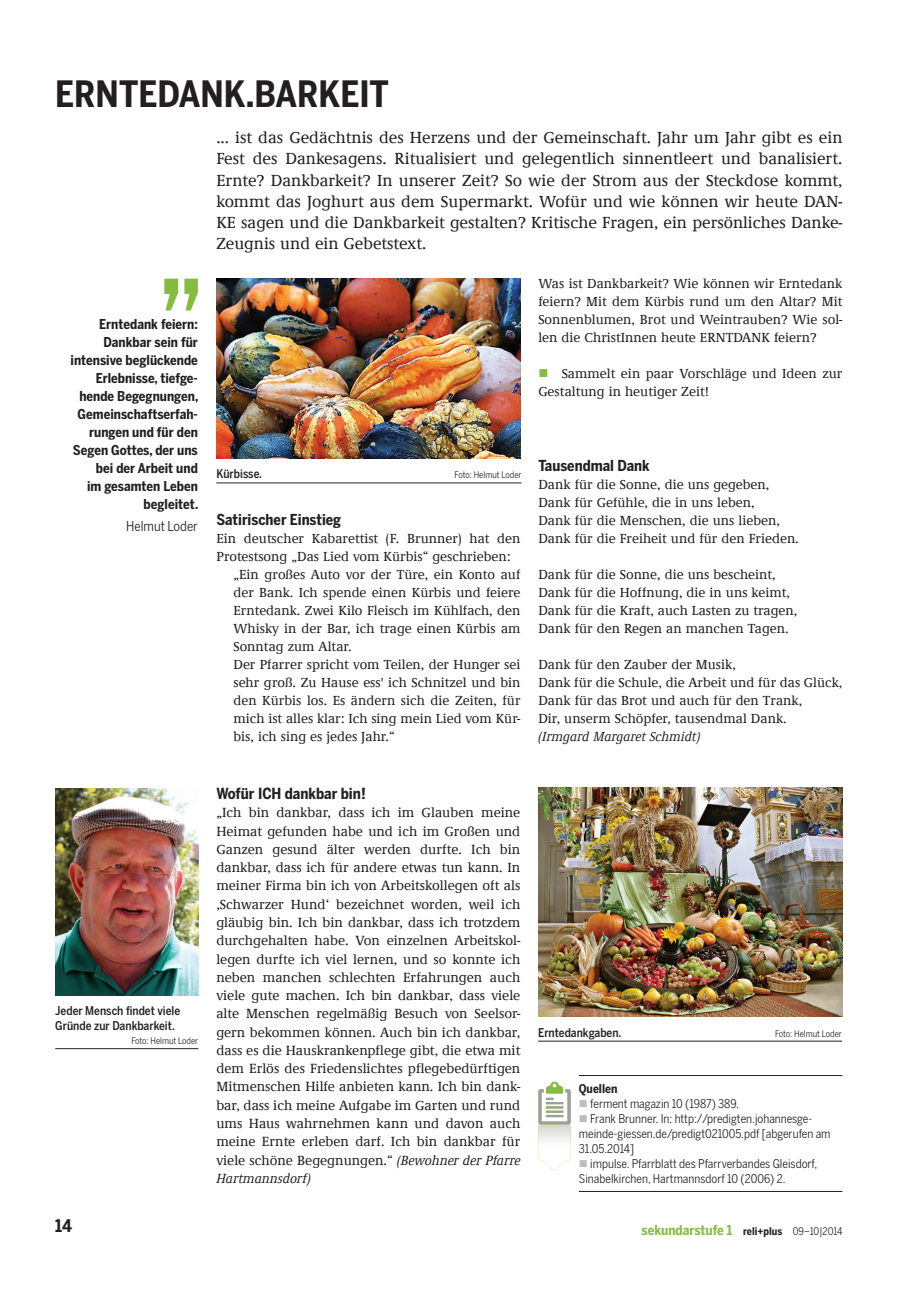
<style>
.page{position:relative;width:919px;height:1289px;background:#fff}
.page>*{position:absolute;margin:0;border:0;box-sizing:border-box;transform-origin:0 0}
.t1{font:700 36px "Benton Sans Cond";color:#231f20}
.t2{font:700 17.25px "Benton Sans Cond";color:#231f20}
.t3{font:500 16.5px/21px "Demos LT";color:#231f20;text-align:justify}
.t4{font:700 15.15px "Benton Sans Cond";color:#231f20}
.t5{font:700 15px "Benton Sans Cond";color:#231f20}
.t6{font:500 13.65px/18.3px "Demos LT";color:#231f20;text-align:justify}
.t7{font:500 13.5px/18px "Demos LT";color:#231f20}
.t8{font:700 13.5px/18px "Benton Sans Cond";color:#231f20;text-align:right}
.t9{font:italic 500 13.5px "Demos LT";color:#231f20}
.t10{font:700 13.5px "Benton Sans Cond";color:#85bc40}
.t11{font:13.5px "Benton Sans Cond";color:#231f20}
.t12{font:12px/15px "Benton Sans Cond";color:#231f20}
.t13{font:500 12px/14.4px "Benton Sans Cond";color:#231f20}
.t14{font:700 12px "Benton Sans Cond";color:#231f20}
.t15{font:10.5px "Benton Sans Cond";letter-spacing:-.005em;color:#231f20}
.t16{font:9px "Benton Sans Cond";color:#231f20}
.s1{color:#85bc40}
.s2{font-style:italic}
.s3{color:#bcbdc0}
.s4{font-weight:700}
</style>
<div class="page">
<hr style="left:579px;top:1075px;width:263px;height:1px;background:#231f20">
<hr style="left:579px;top:1190px;width:263px;height:1px;background:#231f20">
<svg style="left:538px;top:1081px;width:32px;height:88px"></svg>
<hr style="left:55px;top:1048px;width:143px;height:1px;background:#231f20">
<img style="left:55px;top:788px;width:143px;height:207px">
<svg style="left:164px;top:279px;width:34px;height:31px"></svg>
<hr style="left:216px;top:482px;width:305px;height:1px;background:#231f20">
<img style="left:216px;top:279px;width:304px;height:179px">
<hr style="left:538px;top:1040px;width:303px;height:1px;background:#231f20">
<img style="left:538px;top:787px;width:304px;height:229px">
<h1 class="t1" style="left:55px;top:73px;width:319px">ERNTEDANK.BARKEIT</h1>
<p class="t8" style="left:71px;top:314px;width:129px">Erntedank feiern:<br>Dankbar sein für intensive beglückende<br>Erlebnisse, tiefge&shy;hende Begegnungen,<br>Gemeinschaftserfah&shy;rungen und für den<br>Segen Gottes, der uns bei der Arbeit und<br>im gesamten Leben begleitet.</p>
<p class="t11" style="left:126px;top:518px;width:73px">Helmut Loder</p>
<p class="t13" style="left:55px;top:1003px;width:126px">Jeder Mensch findet viele<br>Gründe zur Dankbarkeit.</p>
<p class="t16" style="left:131px;top:1035px;width:68px">Foto: Helmut Loder</p>
<p class="t3" style="left:216px;top:128px;width:627px">... ist das Gedächtnis des Herzens und der Gemeinschaft. Jahr um Jahr gibt es ein Fest des Dankesagens. Ritualisiert und gelegentlich sinnentleert und banalisiert.<br>Ernte? Dankbarkeit? In unserer Zeit? So wie der Strom aus der Steckdose kommt, kommt das Joghurt aus dem Supermarkt. Wofür und wie können wir heute DAN-KE sagen und die Dankbarkeit gestalten? Kritische Fragen, ein persönliches Danke-Zeugnis und ein Gebetstext.</p>
<p class="t7" style="left:538px;top:275px;width:305px;text-align:justify">Was ist Dankbarkeit? Wie können wir Erntedank feiern? Mit dem Kürbis rund um den Altar? Mit Sonnenblumen, Brot und Weintrauben? Wie sol&shy;len die ChristInnen heute ERNTDANK feiern?</p>
<p class="t7" style="left:538px;top:365px;width:305px"><span class="s1">■</span> Sammelt ein paar Vorschläge und Ideen zur<br>Gestaltung in heutiger Zeit!</p>
<p class="t13" style="left:216px;top:466px;width:47px">Kürbisse.</p>
<p class="t16" style="left:454px;top:470px;width:68px">Foto: Helmut Loder</p>
<p class="t5" style="left:216px;top:510px;width:126px">Satirischer Einstieg</p>
<p class="t7" style="left:216px;top:529px;width:305px">Ein deutscher Kabarettist (F. Brunner) hat den</p>
<p class="t7" style="left:216px;top:547px;width:296px">Protestsong „Das Lied vom Kürbis“ geschrieben:</p>
<p class="t7" style="left:233px;top:565px;width:288px">„Ein großes Auto vor der Türe, ein Konto auf</p>
<p class="t7" style="left:233px;top:583px;width:288px">der Bank. Ich spende einen Kürbis und feiere</p>
<p class="t7" style="left:233px;top:601px;width:288px">Erntedank. Zwei Kilo Fleisch im Kühlfach, den</p>
<p class="t7" style="left:233px;top:619px;width:288px">Whisky in der Bar, ich trage einen Kürbis am</p>
<p class="t7" style="left:233px;top:637px;width:120px">Sonntag zum Altar.</p>
<p class="t7" style="left:233px;top:655px;width:288px">Der Pfarrer spricht vom Teilen, der Hunger sei</p>
<p class="t7" style="left:233px;top:673px;width:288px">sehr groß. Zu Hause ess' ich Schnitzel und bin</p>
<p class="t7" style="left:233px;top:691px;width:288px">den Kürbis los. Es ändern sich die Zeiten, für</p>
<p class="t7" style="left:233px;top:709px;width:288px">mich ist alles klar: Ich sing mein Lied vom Kür-</p>
<p class="t7" style="left:233px;top:727px;width:163px">bis, ich sing es jedes Jahr.“</p>
<p class="t5" style="left:538px;top:456px;width:113px">Tausendmal Dank</p>
<p class="t7" style="left:538px;top:475px;width:262px">Dank für die Sonne, die uns gegeben, Dank für Gefühle, die in uns leben,<br>Dank für die Menschen, die uns lieben, Dank für die Freiheit und für den Frieden.</p>
<p class="t7" style="left:538px;top:565px;width:260px">Dank für die Sonne, die uns bescheint, Dank für die Hoffnung, die in uns keimt, Dank für die Kraft, auch Lasten zu tragen, Dank für den Regen an manchen Tagen.</p>
<p class="t7" style="left:538px;top:655px;width:305px">Dank für den Zauber der Musik,<br>Dank für die Schule, die Arbeit und für das Glück, Dank für das Brot und auch für den Trank,<br>Dir, unserm Schöpfer, tausendmal Dank.</p>
<p class="t9" style="left:538px;top:729px;width:163px">(Irmgard Margaret Schmidt)</p>
<p class="t4" style="left:216px;top:784px;width:151px">Wofür ICH dankbar bin!</p>
<p class="t6" style="left:216px;top:804px;width:305px">„Ich bin dankbar, dass ich im Glauben meine Heimat gefunden habe und ich im Großen und Ganzen gesund älter werden durfte. Ich bin dankbar, dass ich für andere etwas tun kann. In meiner Firma bin ich von Arbeitskollegen oft als ,Schwarzer Hund‘ bezeichnet worden, weil ich gläubig bin. Ich bin dankbar, dass ich trotzdem durchgehalten habe. Von einzelnen Arbeitskol&shy;legen durfte ich viel lernen, und so konnte ich neben manchen schlechten Erfahrungen auch viele gute machen. Ich bin dankbar, dass viele alte Menschen regelmäßig Besuch von Seelsor&shy;gern bekommen können. Auch bin ich dankbar, dass es die Hauskrankenpflege gibt, die etwa mit dem Erlös des Friedenslichtes pflegebedürftigen Mitmenschen Hilfe anbieten kann. Ich bin dank&shy;bar, dass ich meine Aufgabe im Garten und rund ums Haus wahrnehmen kann und davon auch meine Ernte erleben darf. Ich bin dankbar für viele schöne Begegnungen.“ <span class="s2">(Bewohner der Pfarre Hartmannsdorf)</span></p>
<p class="t13" style="left:538px;top:1024px;width:85px">Erntedankgaben.</p>
<p class="t16" style="left:775px;top:1028px;width:68px">Foto: Helmut Loder</p>
<p class="t14" style="left:579px;top:1081px;width:40px">Quellen</p>
<p class="t12" style="left:579px;top:1095px;width:162px"><span class="s3">■</span> ferment magazin 10 (1987) 389.</p>
<p class="t12" style="left:579px;top:1110px;width:253px"><span class="s3">■</span> Frank Brunner. In: http://predigten.johannesge&shy;meinde-giessen.de/predigt021005.pdf [abgerufen am<br>31.05.2014]</p>
<p class="t12" style="left:579px;top:1155px;width:240px"><span class="s3">■</span> impulse. Pfarrblatt des Pfarrverbandes Gleisdorf,<br>Sinabelkirchen, Hartmannsdorf 10 (2006) 2.</p>
<p class="t2" style="left:55px;top:1215px;width:18px">14</p>
<p class="t15" style="left:743px;top:1225px;width:101px"><span class="s4">reli+plus</span> 09–10|2014</p>
<p class="t10" style="left:641px;top:1222px;width:92px">sekundarstufe 1</p>
</div>
